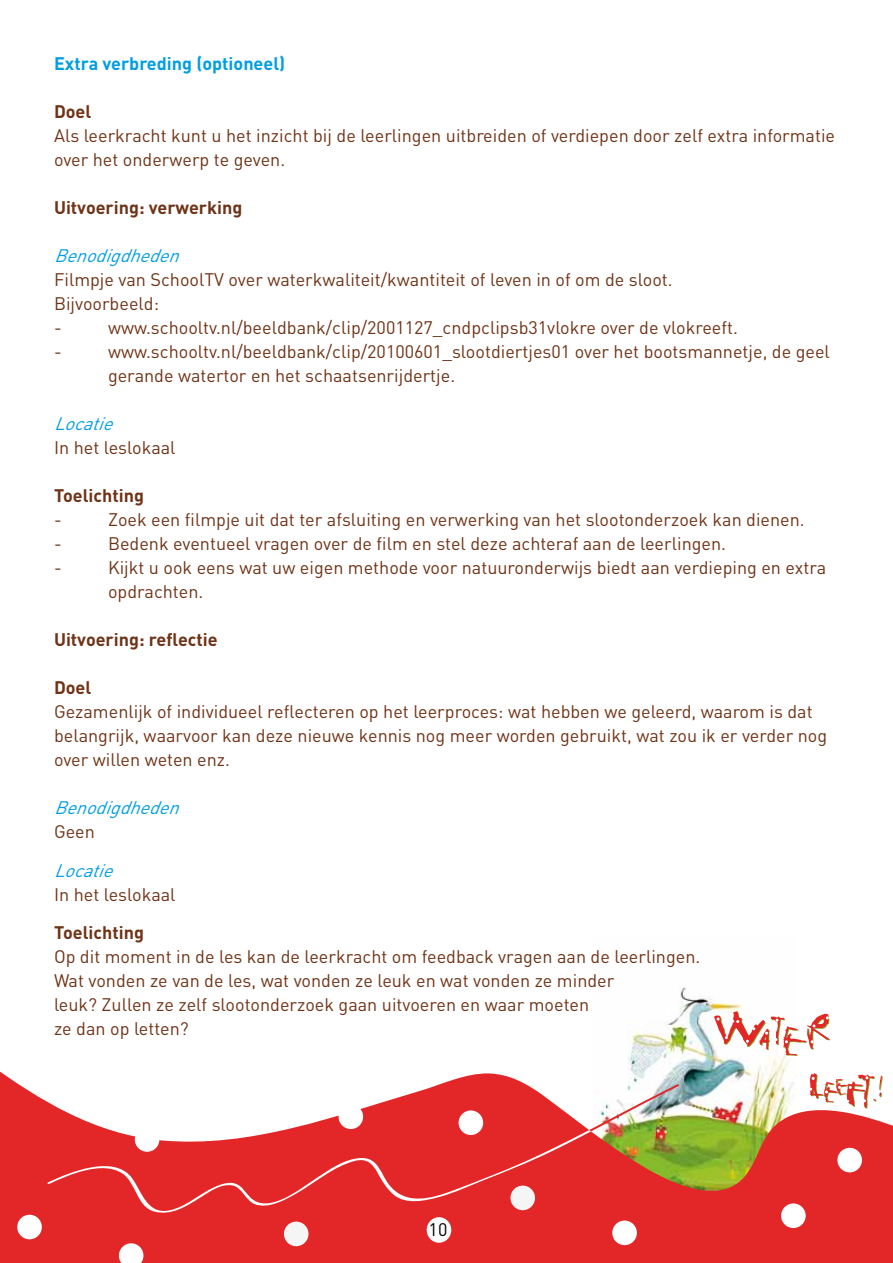
<style>
.page{position:relative;width:893px;height:1263px;background:#fff}
.page>*{position:absolute;margin:0;border:0;box-sizing:border-box;transform-origin:0 0}
.t1{font:18px/24px "DIN";color:#6f3317}
.t2{font:700 18px "DIN";color:#6f3317}
.t3{font:italic 18px "DIN";color:#009ee0}
.t4{font:700 18px "DIN";color:#009ee0}
.t5{font:18px "DIN";color:#000}
</style>
<div class="page">
<img style="left:628px;top:987px;width:161px;height:76px">
<svg style="left:714px;top:1011px;width:116px;height:45px"></svg>
<svg style="left:0;top:1063px;width:893px;height:200px;fill:#e32728"></svg>
<div style="left:781px;top:1203px;width:25px;height:25px;background:#fff;border-radius:50%"></div>
<div style="left:837px;top:1148px;width:25px;height:24px;background:#fff;border-radius:50%"></div>
<div style="left:427px;top:1217px;width:24px;height:26px;background:#fff;border-radius:50%"></div>
<div style="left:612px;top:1220px;width:25px;height:25px;background:#fff;border-radius:50%"></div>
<div style="left:339px;top:1104px;width:24px;height:25px;background:#fff;border-radius:50%"></div>
<svg style="left:119px;top:1243px;width:24px;height:20px"></svg>
<div style="left:17px;top:1215px;width:25px;height:24px;background:#fff;border-radius:50%"></div>
<div style="left:135px;top:1127px;width:24px;height:25px;background:#fff;border-radius:50%"></div>
<div style="left:459px;top:1110px;width:24px;height:25px;background:#fff;border-radius:50%"></div>
<div style="left:284px;top:1221px;width:24px;height:25px;background:#f6f5f5;border-radius:50%"></div>
<div style="left:510px;top:1185px;width:25px;height:25px;background:#f6f5f5;border-radius:50%"></div>
<p class="t4" style="left:54px;top:52px;width:233px">Extra verbreding (optioneel)</p>
<p class="t2" style="left:54px;top:100px;width:39px">Doel</p>
<p class="t1" style="left:54px;top:123px;width:783px">Als leerkracht kunt u het inzicht bij de leerlingen uitbreiden of verdiepen door zelf extra informatie over het onderwerp te geven.</p>
<p class="t2" style="left:54px;top:196px;width:190px">Uitvoering: verwerking</p>
<p class="t3" style="left:54px;top:245px;width:134px">Benodigdheden</p>
<p class="t1" style="left:54px;top:267px;width:620px">Filmpje van SchoolTV over waterkwaliteit/kwantiteit of leven in of om de sloot.<br>Bijvoorbeeld:<br>-</p>
<p class="t1" style="left:108px;top:315px;width:631px">www.schooltv.nl/beeldbank/clip/2001127_cndpclipsb31vlokre over de vlokreeft.</p>
<p class="t1" style="left:54px;top:339px;width:9px">-</p>
<p class="t1" style="left:108px;top:339px;width:723px">www.schooltv.nl/beeldbank/clip/20100601_slootdiertjes01 over het bootsmannetje, de geel gerande watertor en het schaatsenrijdertje.</p>
<p class="t3" style="left:54px;top:413px;width:68px">Locatie</p>
<p class="t1" style="left:54px;top:435px;width:123px">In het leslokaal</p>
<p class="t2" style="left:54px;top:484px;width:91px">Toelichting</p>
<p class="t1" style="left:54px;top:507px;width:9px">-</p>
<p class="t1" style="left:108px;top:507px;width:698px">Zoek een filmpje uit dat ter afsluiting en verwerking van het slootonderzoek kan dienen.</p>
<p class="t1" style="left:54px;top:531px;width:9px">-</p>
<p class="t1" style="left:108px;top:531px;width:620px">Bedenk eventueel vragen over de film en stel deze achteraf aan de leerlingen.</p>
<p class="t1" style="left:54px;top:555px;width:9px">-</p>
<p class="t1" style="left:108px;top:555px;width:720px">Kijkt u ook eens wat uw eigen methode voor natuuronderwijs biedt aan verdieping en extra opdrachten.</p>
<p class="t2" style="left:54px;top:628px;width:165px">Uitvoering: reflectie</p>
<p class="t2" style="left:54px;top:676px;width:39px">Doel</p>
<p class="t1" style="left:54px;top:699px;width:775px">Gezamenlijk of individueel reflecteren op het leerproces: wat hebben we geleerd, waarom is dat belangrijk, waarvoor kan deze nieuwe kennis nog meer worden gebruikt, wat zou ik er verder nog over willen weten enz.</p>
<p class="t3" style="left:54px;top:797px;width:134px">Benodigdheden</p>
<p class="t1" style="left:54px;top:819px;width:42px">Geen</p>
<p class="t3" style="left:54px;top:860px;width:68px">Locatie</p>
<p class="t1" style="left:54px;top:882px;width:123px">In het leslokaal</p>
<p class="t2" style="left:54px;top:920px;width:91px">Toelichting</p>
<p class="t1" style="left:54px;top:944px;width:648px">Op dit moment in de les kan de leerkracht om feedback vragen aan de leerlingen.<br>Wat vonden ze van de les, wat vonden ze leuk en wat vonden ze minder<br>leuk? Zullen ze zelf slootonderzoek gaan uitvoeren en waar moeten<br>ze dan op letten?</p>
<p class="t5" style="left:429px;top:1218px;width:20px">10</p>
</div>
